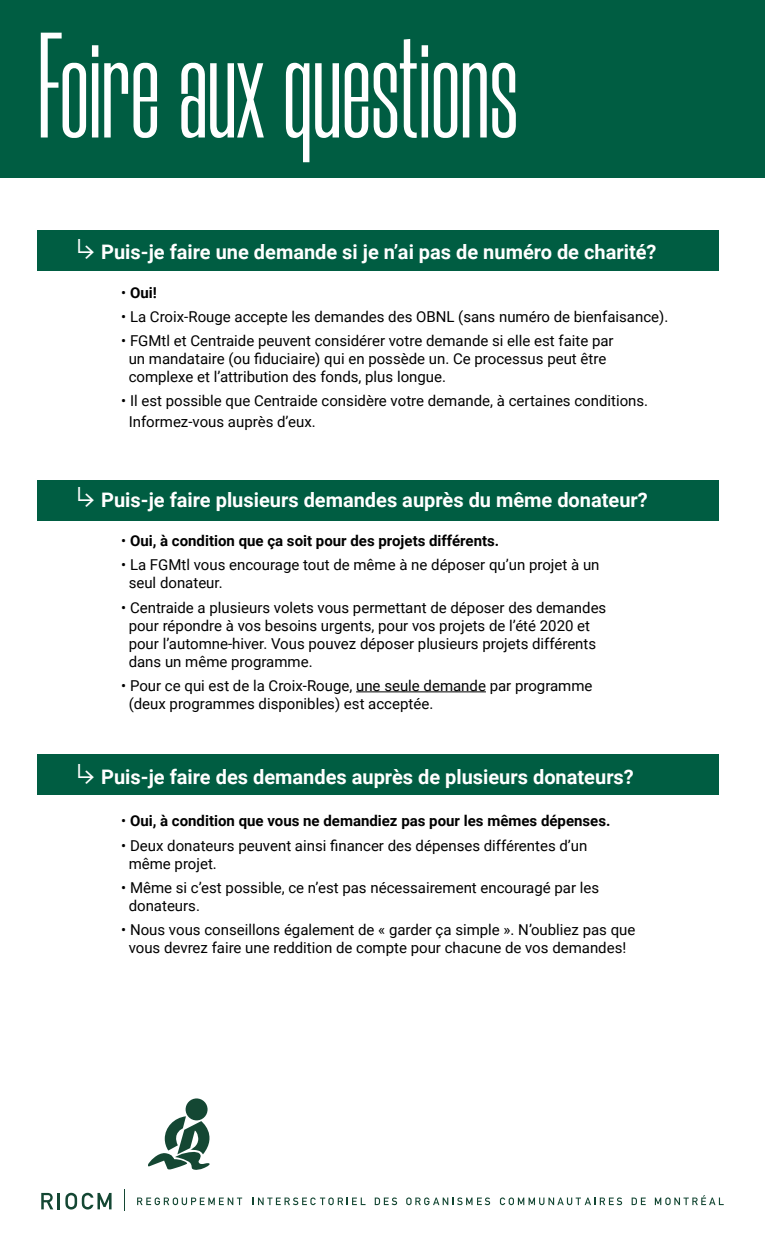
<style>
.page{position:relative;width:765px;height:1260px;background:#fff}
.page>*{position:absolute;margin:0;border:0;box-sizing:border-box;transform-origin:0 0}
.t1{font:150px "Morganite";color:#fff}
.t2{font:700 20px "Roboto";color:#fff}
.t3{font:15px/18px "Roboto";color:#000}
.t4{font:700 15px "Roboto";color:#000}
.s1{font-family:"Glyphter";font-weight:400}
.s2{font-weight:400}
</style>
<div class="page">
<div style="left:38px;top:755px;width:681px;height:40px;background:#005d42"></div>
<div style="left:38px;top:481px;width:681px;height:40px;background:#005d42"></div>
<div style="left:38px;top:230px;width:681px;height:40px;background:#005d42"></div>
<div style="left:0;top:0;width:765px;height:178px;background:#005d42"></div>
<hr style="left:356px;top:692px;width:130px;height:1px;background:#000">
<div style="left:186px;top:1098px;width:22px;height:22px;background:#144733;border-radius:50%"></div>
<svg style="left:148px;top:1116px;width:62px;height:54px"></svg>
<svg style="left:124px;top:1189px;width:1px;height:22px"></svg>
<svg style="left:41px;top:1193px;width:71px;height:17px"></svg>
<svg style="left:137px;top:1197px;width:105px;height:8px"></svg>
<svg style="left:253px;top:1197px;width:113px;height:8px"></svg>
<svg style="left:375px;top:1197px;width:22px;height:8px"></svg>
<svg style="left:406px;top:1197px;width:84px;height:8px"></svg>
<svg style="left:500px;top:1197px;width:122px;height:8px"></svg>
<svg style="left:632px;top:1198px;width:14px;height:7px"></svg>
<svg style="left:655px;top:1195px;width:69px;height:10px"></svg>
<h1 class="t1" style="left:38px;top:10px;width:482px">Foire aux questions</h1>
<h2 class="t2" style="left:76px;top:237px;width:582px"><span class="s1">A</span> Puis-je faire une demande si je n’ai pas de numéro de charité?</h2>
<p class="t4" style="left:121px;top:282px;width:37px"><span class="s2">•</span> Oui!</p>
<p class="t3" style="left:121px;top:307px;width:549px">• La Croix-Rouge accepte les demandes des OBNL (sans numéro de bienfaisance).</p>
<p class="t3" style="left:129px;top:331px;width:487px;text-indent:-7px">• FGMtl et Centraide peuvent considérer votre demande si elle est faite par un mandataire (ou fiduciaire) qui en possède un. Ce processus peut être complexe et l’attribution des fonds, plus longue.</p>
<p class="t3" style="left:129px;top:390px;width:521px;line-height:21px;text-indent:-7px">• Il est possible que Centraide considère votre demande, à certaines conditions.<br>Informez-vous auprès d’eux.</p>
<h2 class="t2" style="left:76px;top:486px;width:573px"><span class="s1">A</span> Puis-je faire plusieurs demandes auprès du même donateur?</h2>
<p class="t4" style="left:121px;top:530px;width:380px"><span class="s2">•</span> Oui, à condition que ça soit pour des projets différents.</p>
<p class="t3" style="left:129px;top:555px;width:472px;text-indent:-7px">• La FGMtl vous encourage tout de même à ne déposer qu’un projet à un seul donateur.</p>
<p class="t3" style="left:129px;top:598px;width:479px;text-indent:-7px">• Centraide a plusieurs volets vous permettant de déposer des demandes pour répondre à vos besoins urgents, pour vos projets de l’été 2020 et pour l’automne-hiver. Vous pouvez déposer plusieurs projets différents dans un même programme.</p>
<p class="t3" style="left:129px;top:676px;width:465px;text-indent:-7px">• Pour ce qui est de la Croix-Rouge, une seule demande par programme (deux programmes disponibles) est acceptée.</p>
<h2 class="t2" style="left:76px;top:763px;width:559px"><span class="s1">A</span> Puis-je faire des demandes auprès de plusieurs donateurs?</h2>
<p class="t4" style="left:121px;top:810px;width:491px"><span class="s2">•</span> Oui, à condition que vous ne demandiez pas pour les mêmes dépenses.</p>
<p class="t3" style="left:129px;top:836px;width:460px;text-indent:-7px">• Deux donateurs peuvent ainsi financer des dépenses différentes d’un même projet.</p>
<p class="t3" style="left:129px;top:878px;width:472px;text-indent:-7px">• Même si c’est possible, ce n’est pas nécessairement encouragé par les donateurs.</p>
<p class="t3" style="left:121px;top:920px;width:516px;text-align:center">• Nous vous conseillons également de « garder ça simple ». N’oubliez pas que vous devrez faire une reddition de compte pour chacune de vos demandes!</p>
</div>
